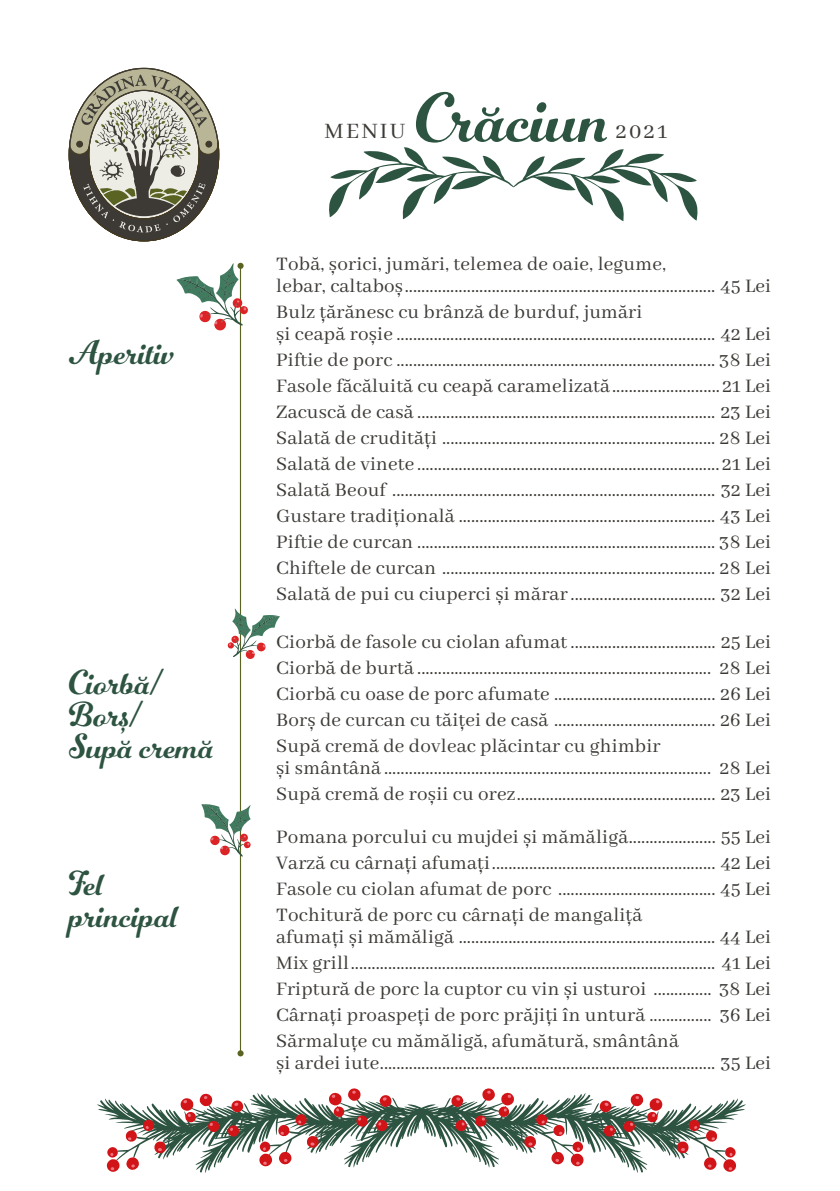
<style>
.page{position:relative;width:840px;height:1191px;background:#fff}
.page>*{position:absolute;margin:0;border:0;box-sizing:border-box;transform-origin:0 0}
.t1{font:72.6px "Number Five Smooth";color:#2d5341}
.t2{font:36px/32px "Number Five Smooth";color:#2d5341}
.t3{font:24.2px "Abhaya Libre";letter-spacing:.1em;color:#3d3a36}
.t4{font:21px/26px "Abhaya Libre";letter-spacing:.01em;color:#3d3a36;text-align:justify}
</style>
<div class="page">
<svg style="left:68px;top:67px;width:152px;height:175px"></svg>
<hr style="left:240px;top:267px;width:1px;height:786px;background:#5a6322">
<svg style="left:237px;top:1050px;width:6px;height:6px"></svg>
<svg style="left:329px;top:147px;width:368px;height:74px"></svg>
<svg style="left:97px;top:1088px;width:648px;height:85px"></svg>
<svg style="left:176px;top:263px;width:72px;height:68px"></svg>
<svg style="left:227px;top:608px;width:53px;height:51px"></svg>
<svg style="left:201px;top:804px;width:49px;height:52px"></svg>
<h2 class="t2" style="left:69px;top:335px;width:107px">Aperitiv</h2>
<h2 class="t2" style="left:69px;top:665px;width:146px">Ciorba/<br>Bors/<br>Supa crema</h2>
<h2 class="t2" style="left:69px;top:867px;width:110px">Fel principal</h2>
<h1 class="t1" style="left:415px;top:74px;width:196px">Crăciun</h1>
<p class="t3" style="left:324px;top:118px;width:82px">MENIU</p>
<p class="t3" style="left:615px;top:118px;width:53px">2021</p>
<p class="t4" style="left:276px;top:254px;width:496px;line-height:22px">Tobă, șorici, jumări, telemea de oaie, legume,<br>lebar, caltaboș........................................................................... 45 Lei</p>
<p class="t4" style="left:276px;top:302px;width:496px;line-height:22px">Bulz țărănesc cu brânză de burduf, jumări<br>și ceapă roșie ............................................................................. 42 Lei</p>
<p class="t4" style="left:276px;top:348px;width:496px">Piftie de porc ............................................................................. 38 Lei Fasole făcăluită cu ceapă caramelizată..........................21 Lei Zacuscă de casă ........................................................................ 23 Lei Salată de crudități .................................................................. 28 Lei Salată de vinete ......................................................................... 21 Lei Salată Beouf .............................................................................. 32 Lei Gustare tradițională .............................................................. 43 Lei Piftie de curcan ........................................................................ 38 Lei Chiftele de curcan .................................................................. 28 Lei Salată de pui cu ciuperci și mărar ................................... 32 Lei</p>
<p class="t4" style="left:276px;top:629px;width:496px">Ciorbă de fasole cu ciolan afumat ................................... 25 Lei Ciorbă de burtă ....................................................................... 28 Lei Ciorbă cu oase de porc afumate ....................................... 26 Lei Borș de curcan cu tăiței de casă ....................................... 26 Lei Supă cremă de dovleac plăcintar cu ghimbir</p>
<p class="t4" style="left:276px;top:755px;width:496px">și smântână ............................................................................... 28 Lei<br>Supă cremă de roșii cu orez................................................ 23 Lei</p>
<p class="t4" style="left:276px;top:824px;width:496px">Pomana porcului cu mujdei și mămăligă..................... 55 Lei Varză cu cârnați afumați...................................................... 42 Lei Fasole cu ciolan afumat de porc ...................................... 45 Lei Tochitură de porc cu cârnați de mangaliță</p>
<p class="t4" style="left:276px;top:924px;width:496px">afumați și mămăligă .............................................................. 44 Lei Mix grill........................................................................................ 41 Lei Friptură de porc la cuptor cu vin și usturoi .............. 38 Lei Cârnați proaspeți de porc prăjiți în untură ............... 36 Lei Sărmaluțe cu mămăligă, afumătură, smântână</p>
<p class="t4" style="left:276px;top:1050px;width:496px">și ardei iute................................................................................. 35 Lei</p>
</div>
